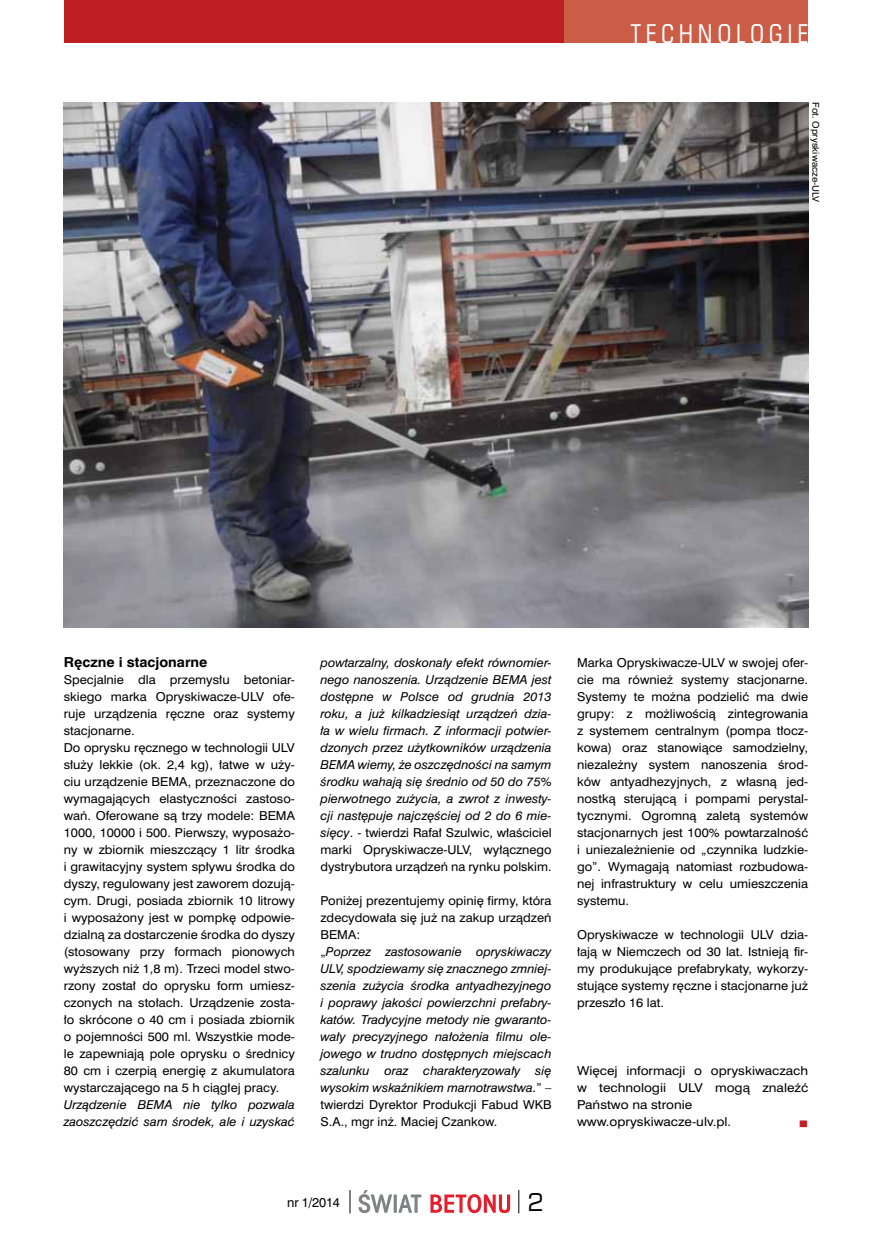
<style>
.page{position:relative;width:872px;height:1255px;background:#fff}
.page>*{position:absolute;margin:0;border:0;box-sizing:border-box;transform-origin:0 0}
.t1{font:24px "Square 721 Cn PL";letter-spacing:.2em;color:#fff}
.t2{font:24px "Square 721 BT";color:#000}
.t3{font:700 12.9px "Swis 721 PL";color:#000;scale:1.05 1}
.t4{font:12px "Swis 721 PL";letter-spacing:-.02em;color:#000}
.t5{font:11.4px/17px "Swis 721 PL";color:#000;text-align:justify;scale:1.05 1}
.t6{font:italic 11.4px/17px "Swis 721 PL";color:#000;scale:1.04 1}
.t7{font:11.4px/17px "Swis 721 PL";color:#000;scale:1.11 1}
.t8{font:11.4px/17px "Swis 721 PL";color:#000;text-align:justify;scale:1.04 1}
.t9{font:11.4px "Wingdings";color:#be1f24;scale:1.11 1}
.t10{font:8.55px "Swis 721 PL";color:#000;scale:1.05 1}
.s1{font-style:normal}
.s2{font-style:italic}
</style>
<div class="page">
<svg style="left:358px;top:1190px;width:63px;height:22px"></svg>
<svg style="left:430px;top:1194px;width:80px;height:18px"></svg>
<svg style="left:350px;top:1190px;width:1px;height:23px"></svg>
<svg style="left:518px;top:1190px;width:1px;height:23px"></svg>
<div style="left:64px;top:0;width:500px;height:43px;background:#be1f24"></div>
<div style="left:564px;top:0;width:244px;height:43px;background:#cb5c46"></div>
<img style="left:64px;top:102px;width:744px;height:525px">
<h1 class="t1" style="left:631px;top:18px;width:179px">TECHNOLOGIE</h1>
<p class="t10" style="left:821px;top:102px;width:97px;rotate:90deg">Fot. Opryskiwacze-ULV</p>
<p class="t3" style="left:64px;top:653px;width:138px">Ręczne i stacjonarne</p>
<p class="t5" style="left:64px;top:670px;width:222px;text-align:left">Specjalnie dla przemysłu betoniar&shy;skiego marka Opryskiwacze-ULV ofe&shy;ruje urządzenia ręczne oraz systemy stacjonarne.<br>Do oprysku ręcznego w technologii ULV służy lekkie (ok. 2,4 kg), łatwe w uży&shy;ciu urządzenie BEMA, przeznaczone do wymagających elastyczności zastoso&shy;wań. Oferowane są trzy modele: BEMA 1000, 10000 i 500. Pierwszy, wyposażo&shy;ny w zbiornik mieszczący 1 litr środka i grawitacyjny system spływu środka do dyszy, regulowany jest zaworem dozują&shy;cym. Drugi, posiada zbiornik 10 litrowy i wyposażony jest w pompkę odpowie&shy;dzialną za dostarczenie środka do dyszy (stosowany przy formach pionowych wyższych niż 1,8 m). Trzeci model stwo&shy;rzony został do oprysku form umiesz&shy;czonych na stołach. Urządzenie zosta&shy;ło skrócone o 40 cm i posiada zbiornik o pojemności 500 ml. Wszystkie mode&shy;le zapewniają pole oprysku o średnicy 80 cm i czerpią energię z akumulatora wystarczającego na 5 h ciągłej pracy.</p>
<p class="t6" style="left:64px;top:1096px;width:224px">Urządzenie BEMA nie tylko pozwala zaoszczędzić sam środek, ale i uzyskać</p>
<p class="t6" style="left:320px;top:653px;width:224px;text-align:justify">powtarzalny, doskonały efekt równomier&shy;nego nanoszenia. Urządzenie BEMA jest dostępne w Polsce od grudnia 2013 roku, a już kilkadziesiąt urządzeń dzia&shy;ła w wielu firmach. Z informacji potwier&shy;dzonych przez użytkowników urządzenia BEMA wiemy, że oszczędności na samym środku wahają się średnio od 50 do 75% pierwotnego zużycia, a zwrot z inwesty&shy;cji następuje najczęściej od 2 do 6 mie&shy;sięcy<span class="s1">. - twierdzi Rafał Szulwic, właściciel marki Opryskiwacze-ULV, wyłącznego dystrybutora urządzeń na rynku polskim.</span></p>
<p class="t6" style="left:320px;top:891px;width:224px"><span class="s1">Poniżej prezentujemy opinię firmy, która zdecydowała się już na zakup urządzeń BEMA:<br>„</span>Poprzez zastosowanie opryskiwaczy ULV, spodziewamy się znacznego zmniej&shy;szenia zużycia środka antyadhezyjnego i poprawy jakości powierzchni prefabry&shy;katów. Tradycyjne metody nie gwaranto&shy;wały precyzyjnego nałożenia filmu ole&shy;jowego w trudno dostępnych miejscach szalunku</p>
<p class="t8" style="left:320px;top:1062px;width:224px;text-indent:215px"><span class="s2">się wysokim wskaźnikiem marnotrawstwa.</span>” – twierdzi Dyrektor Produkcji Fabud WKB S.A., mgr inż. Maciej Czankow.</p>
<p class="t6" style="left:384px;top:1062px;width:25px">oraz</p>
<p class="t6" style="left:423px;top:1062px;width:95px">charakteryzowały</p>
<p class="t5" style="left:577px;top:653px;width:222px">Marka Opryskiwacze-ULV w swojej ofer&shy;cie ma również systemy stacjonarne.<br>Systemy te można podzielić ma dwie grupy: z możliwością zintegrowania z systemem centralnym (pompa tłocz&shy;kowa) oraz stanowiące samodzielny, niezależny system nanoszenia środ&shy;ków antyadhezyjnych, z własną jed&shy;nostką sterującą i pompami perystal&shy;tycznymi. Ogromną zaletą systemów stacjonarnych jest 100% powtarzalność i uniezależnienie od „czynnika ludzkie&shy;go”. Wymagają natomiast rozbudowa&shy;nej infrastruktury w celu umieszczenia systemu.</p>
<p class="t5" style="left:577px;top:925px;width:222px">Opryskiwacze w technologii ULV dzia&shy;łają w Niemczech od 30 lat. Istnieją fir&shy;my produkujące prefabrykaty, wykorzy&shy;stujące systemy ręczne i stacjonarne już przeszło 16 lat.</p>
<p class="t7" style="left:577px;top:1062px;width:210px">Więcej informacji o opryskiwaczach w technologii ULV mogą znaleźć<br>Państwo na stronie www.opryskiwacze-ulv.pl.</p>
<p class="t9" style="left:798px;top:1117px;width:10px">■</p>
<p class="t4" style="left:287px;top:1193px;width:54px">nr 1/2014</p>
<h1 class="t2" style="left:527px;top:1186px;width:18px">2</h1>
</div>
